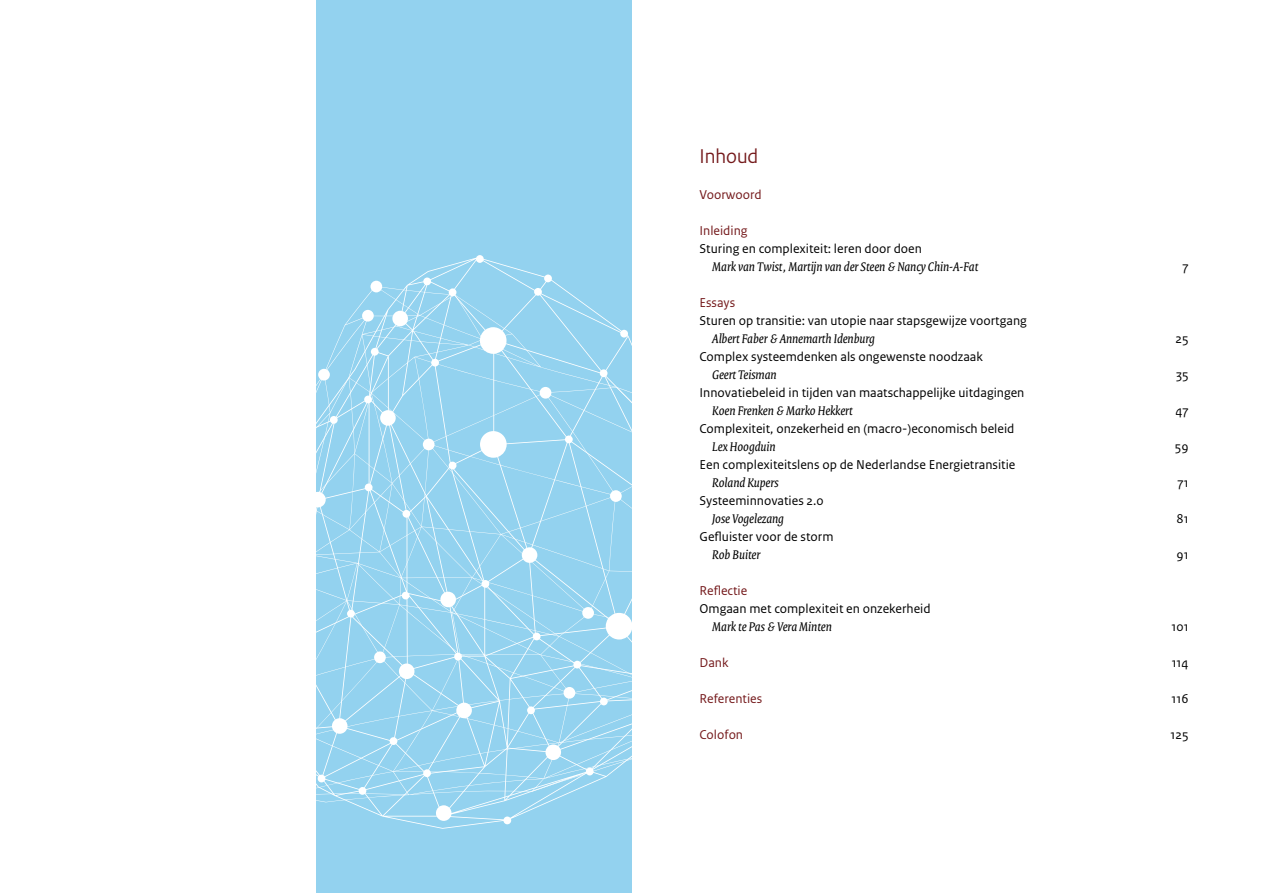
<style>
.page{position:relative;width:1263px;height:893px;background:#fff}
.page>*{position:absolute;margin:0;border:0;box-sizing:border-box;transform-origin:0 0}
.t1{font:21px "Rijksoverheid Sans Heading";color:#74191b}
.t2{font:13.5px "Rijksoverheid Sans Text";color:#000}
.t3{font:italic 13.5px "Rijksoverheid Serif";color:#000}
.t4{font:13.5px "Rijksoverheid Sans Text";color:#74191b}
</style>
<div class="page">
<div style="left:316px;top:0;width:315px;height:893px;background:#93d2ef"></div>
<svg style="left:316px;top:255px;width:316px;height:574px"></svg>
<h1 class="t1" style="left:699px;top:144px;width:60px">Inhoud</h1>
<p class="t4" style="left:699px;top:186px;width:64px">Voorwoord</p>
<p class="t4" style="left:699px;top:222px;width:50px">Inleiding</p>
<p class="t2" style="left:699px;top:240px;width:224px">Sturing en complexiteit: leren door doen</p>
<p class="t3" style="left:712px;top:258px;width:267px">Mark van Twist, Martijn van der Steen &amp; Nancy Chin-A-Fat</p>
<p class="t2" style="left:1182px;top:258px;width:8px">7</p>
<p class="t4" style="left:699px;top:294px;width:37px">Essays</p>
<p class="t2" style="left:699px;top:312px;width:329px">Sturen op transitie: van utopie naar stapsgewijze voortgang</p>
<p class="t3" style="left:712px;top:330px;width:164px">Albert Faber &amp; Annemarth Idenburg</p>
<p class="t2" style="left:1175px;top:330px;width:15px">25</p>
<p class="t2" style="left:699px;top:348px;width:285px">Complex systeemdenken als ongewenste noodzaak</p>
<p class="t3" style="left:712px;top:366px;width:66px">Geert Teisman</p>
<p class="t2" style="left:1176px;top:366px;width:14px">35</p>
<p class="t2" style="left:699px;top:384px;width:326px">Innovatiebeleid in tijden van maatschappelijke uitdagingen</p>
<p class="t3" style="left:712px;top:402px;width:142px">Koen Frenken &amp; Marko Hekkert</p>
<p class="t2" style="left:1175px;top:402px;width:15px">47</p>
<p class="t2" style="left:699px;top:420px;width:316px">Complexiteit, onzekerheid en (macro-)economisch beleid</p>
<p class="t3" style="left:712px;top:438px;width:65px">Lex Hoogduin</p>
<p class="t2" style="left:1175px;top:438px;width:15px">59</p>
<p class="t2" style="left:699px;top:456px;width:317px">Een complexiteitslens op de Nederlandse Energietransitie</p>
<p class="t3" style="left:712px;top:474px;width:68px">Roland Kupers</p>
<p class="t2" style="left:1177px;top:474px;width:13px">71</p>
<p class="t2" style="left:699px;top:492px;width:126px">Systeeminnovaties 2.0</p>
<p class="t3" style="left:712px;top:510px;width:73px">Jose Vogelezang</p>
<p class="t2" style="left:1176px;top:510px;width:14px">81</p>
<p class="t2" style="left:699px;top:528px;width:135px">Gefluister voor de storm</p>
<p class="t3" style="left:712px;top:546px;width:49px">Rob Buiter</p>
<p class="t2" style="left:1176px;top:546px;width:14px">91</p>
<p class="t4" style="left:699px;top:582px;width:49px">Reflectie</p>
<p class="t2" style="left:699px;top:600px;width:233px">Omgaan met complexiteit en onzekerheid</p>
<p class="t3" style="left:712px;top:618px;width:121px">Mark te Pas &amp; Vera Minten</p>
<p class="t2" style="left:1171px;top:618px;width:18px">101</p>
<p class="t4" style="left:699px;top:654px;width:30px">Dank</p>
<p class="t2" style="left:1172px;top:654px;width:18px">114</p>
<p class="t4" style="left:699px;top:690px;width:64px">Referenties</p>
<p class="t2" style="left:1171px;top:690px;width:18px">116</p>
<p class="t4" style="left:699px;top:726px;width:45px">Colofon</p>
<p class="t2" style="left:1170px;top:726px;width:20px">125</p>
</div>
